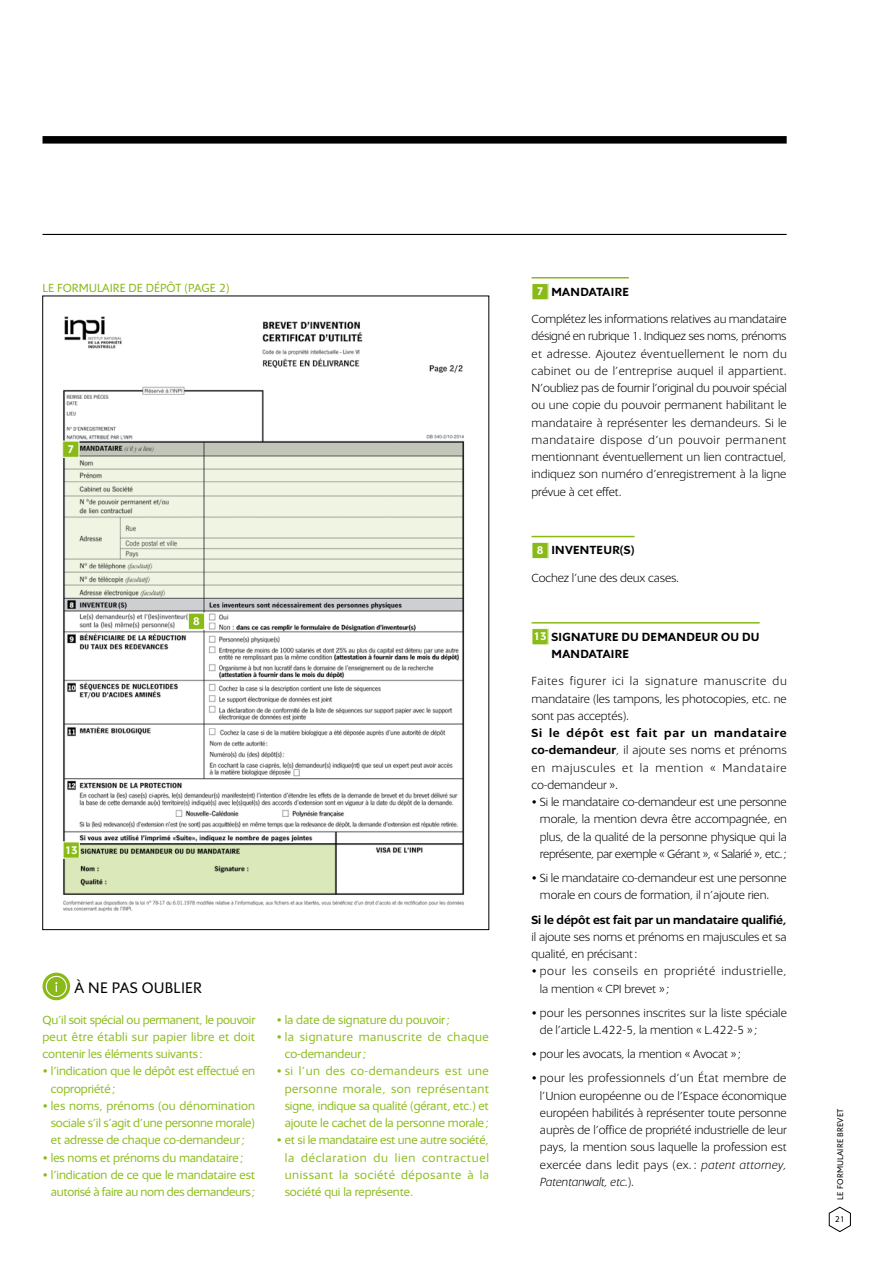
<style>
.page{position:relative;width:893px;height:1263px;background:#fff}
.page>*{position:absolute;margin:0;border:0;box-sizing:border-box;transform-origin:0 0}
.t1{font:16.5px "Inpi";letter-spacing:.01em;color:#000}
.t2{font:300 12.75px/17.2px "Inpi";letter-spacing:-.005em;color:#000}
.t3{font:12.75px/17.2px "Inpi";letter-spacing:-.01em;color:#89ba17;text-align:justify}
.t4{font:700 12.75px "Inpi";color:#000}
.t5{font:12.75px/17.2px "Inpi";letter-spacing:.035em;color:#89ba17}
.t6{font:700 12px "Inpi";color:#fff}
.t7{font:9px "Inpi";letter-spacing:.02em;color:#000}
.s1{font-weight:700;font-size:12px;color:#fff}
.s2{font-weight:700}
.s3{font-size:12px;color:#fff}
.s4{font-style:italic}
</style>
<div class="page">
<svg style="left:828px;top:1206px;width:23px;height:26px"></svg>
<div style="left:43px;top:136px;width:744px;height:8px;background:#000"></div>
<hr style="left:531px;top:277px;width:98px;height:1px;background:#89ba17">
<hr style="left:531px;top:536px;width:103px;height:1px;background:#89ba17">
<hr style="left:531px;top:622px;width:229px;height:1px;background:#89ba17">
<div style="left:532px;top:284px;width:16px;height:16px;background:#89ba17"></div>
<div style="left:531px;top:283px;width:18px;height:17px;border:1px solid #fff"></div>
<div style="left:532px;top:542px;width:16px;height:17px;background:#89ba17"></div>
<div style="left:531px;top:542px;width:18px;height:17px;border:1px solid #fff"></div>
<div style="left:532px;top:629px;width:16px;height:16px;background:#89ba17"></div>
<div style="left:531px;top:628px;width:18px;height:17px;border:1px solid #fff"></div>
<svg style="left:43px;top:973px;width:27px;height:27px"></svg>
<img style="left:63px;top:316px;width:402px;height:596px">
<div style="left:188px;top:613px;width:17px;height:16px;background:#89ba17"></div>
<div style="left:188px;top:613px;width:17px;height:17px;border:1px solid #fff"></div>
<div style="left:65px;top:843px;width:271px;height:50px;background:#dbe8ba"></div>
<div style="left:63px;top:842px;width:16px;height:16px;background:#89ba17"></div>
<div style="left:63px;top:841px;width:17px;height:17px;border:1px solid #fff"></div>
<svg style="left:65px;top:443px;width:397px;height:155px;background:#e3e8d7"></svg>
<div style="left:63px;top:441px;width:16px;height:16px;background:#89ba17"></div>
<div style="left:62px;top:441px;width:17px;height:17px;border:1px solid #fff"></div>
<hr style="left:43px;top:234px;width:744px;height:1px;background:#000">
<p class="t3" style="left:43px;top:280px;width:189px">le formulaire de dépôt (page 2)</p>
<p class="t2" style="left:531px;top:278px;width:257px;line-height:27.6px;text-indent:5px"><span class="s1">7</span> <span class="s2">mandataire<br></span>Complétez les informations relatives au mandataire</p>
<p class="t2" style="left:531px;top:328px;width:257px;text-align:justify">désigné en rubrique 1. I ndiquez ses noms, prénoms et adresse. Ajoutez éventuellement le nom du cabinet ou de l’entreprise auquel il appartient.<br>N’oubliez pas de fournir l’original du pouvoir spécial ou une copie du pouvoir permanent habilitant le mandataire à représenter les demandeurs. Si le mandataire dispose d’un pouvoir permanent mentionnant éventuellement un lien contractuel, indiquez son numéro d’enregistrement à la ligne prévue à cet effet.</p>
<p class="t6" style="left:67px;top:442px;width:9px">7</p>
<p class="t6" style="left:193px;top:614px;width:9px">8</p>
<p class="t6" style="left:64px;top:843px;width:15px">13</p>
<p class="t1" style="left:74px;top:978px;width:129px">à n e pas oublier</p>
<p class="t3" style="left:43px;top:1011px;width:214px">Qu’il soit spécial ou permanent, le pouvoir peut être établi sur papier libre et doit contenir les éléments suivants :</p>
<p class="t3" style="left:51px;top:1063px;width:206px;text-indent:-8px"><span class="s2">•</span> l’indication que le dépôt est effectué en copropriété;</p>
<p class="t3" style="left:51px;top:1097px;width:206px;text-indent:-8px"><span class="s2">•</span> les noms, prénoms (ou dénomination sociale s’il s’agit d’une personne morale) et adresse de chaque co-demandeur;</p>
<p class="t3" style="left:43px;top:1149px;width:202px"><span class="s2">•</span> les noms et prénoms du mandataire;</p>
<p class="t3" style="left:43px;top:1166px;width:214px;text-align:right"><span class="s2">•</span> l’indication de ce que le mandataire est autorisé à faire au nom des demandeurs;</p>
<p class="t3" style="left:276px;top:1011px;width:175px"><span class="s2">•</span> la date de signature du pouvoir;</p>
<p class="t5" style="left:285px;top:1028px;width:205px;text-indent:-8px"><span class="s2">•</span> la signature manuscrite de chaque co-demandeur;</p>
<p class="t3" style="left:285px;top:1063px;width:206px;text-indent:-8px"><span class="s2">•</span> si l’un des co-demandeurs est une personne morale, son représentant signe, indique sa qualité (gérant, etc.) et ajoute le cachet de la personne morale;</p>
<p class="t3" style="left:285px;top:1132px;width:206px;text-indent:-8px"><span class="s2">•</span> et si le mandataire est une autre société, la déclaration du lien contractuel unissant la société déposante à la société qui la représente.</p>
<p class="t2" style="left:531px;top:537px;width:149px;line-height:27.6px;text-indent:5px"><span class="s1">8</span> <span class="s2">INVENTEUR(s)<br></span>Cochez l’une des deux cases.</p>
<p class="t4" style="left:533px;top:629px;width:26px"><span class="s3">13</span> SIGNATURE</p>
<p class="t4" style="left:621px;top:629px;width:30px">DU DEMANDEUR</p>
<p class="t4" style="left:721px;top:629px;width:30px">OU DU</p>
<p class="t4" style="left:551px;top:646px;width:9px">MANDATAIRE</p>
<p class="t2" style="left:531px;top:673px;width:257px;text-align:justify">Faites figurer ici la signature manuscrite du mandataire (les tampons, les photocopies, etc. ne sont pas acceptés).</p>
<p class="t2" style="left:531px;top:725px;width:257px;text-align:justify"><span class="s2">Si le dépôt est fait par un mandataire co-demandeur</span>, il ajoute ses noms et prénoms en majuscules et la mention « Mandataire co-demandeur ».</p>
<p class="t2" style="left:540px;top:794px;width:248px;text-align:justify;text-indent:-8px"><span class="s2">•</span> Si le mandataire co-demandeur est une personne morale, la mention devra être accompagnée, en plus, de la qualité de la personne physique qui la représente, par exemple « Gérant », « Salarié », etc.;</p>
<p class="t2" style="left:540px;top:870px;width:248px;text-indent:-8px"><span class="s2">•</span> Si le mandataire co-demandeur est une personne morale en cours de formation, il n’ajoute rien.</p>
<p class="t4" style="left:531px;top:912px;width:257px">Si le dépôt est fait par un mandataire qualifié,</p>
<p class="t2" style="left:531px;top:928px;width:256px">il ajoute ses noms et prénoms en majuscules et sa qualité, en précisant:</p>
<p class="t2" style="left:540px;top:963px;width:248px;text-indent:-8px"><span class="s2">•</span> pour les conseils en propriété industrielle, la mention « CPI brevet »;</p>
<p class="t2" style="left:540px;top:1004px;width:248px;text-indent:-8px"><span class="s2">•</span> pour les personnes inscrites sur la liste spéciale de l’article L.422-5, la mention « L.422-5 »;</p>
<p class="t2" style="left:531px;top:1045px;width:211px"><span class="s2">•</span> pour les avocats, la mention « Avocat »;</p>
<p class="t2" style="left:540px;top:1070px;width:248px;text-align:justify;text-indent:-8px"><span class="s2">•</span> pour les professionnels d’un État membre de l’Union européenne ou de l’Espace économique européen habilités à représenter toute personne auprès de l’office de propriété industrielle de leur pays, la mention sous laquelle la profession est exercée dans ledit pays (ex. : <span class="s4">patent attorney, Patentanwalt, etc.</span>).</p>
<p class="t7" style="left:835px;top:1200px;width:93px;rotate:-90deg">Le formulaire brevet</p>
<p class="t7" style="left:835px;top:1214px;width:11px">21</p>
</div>
